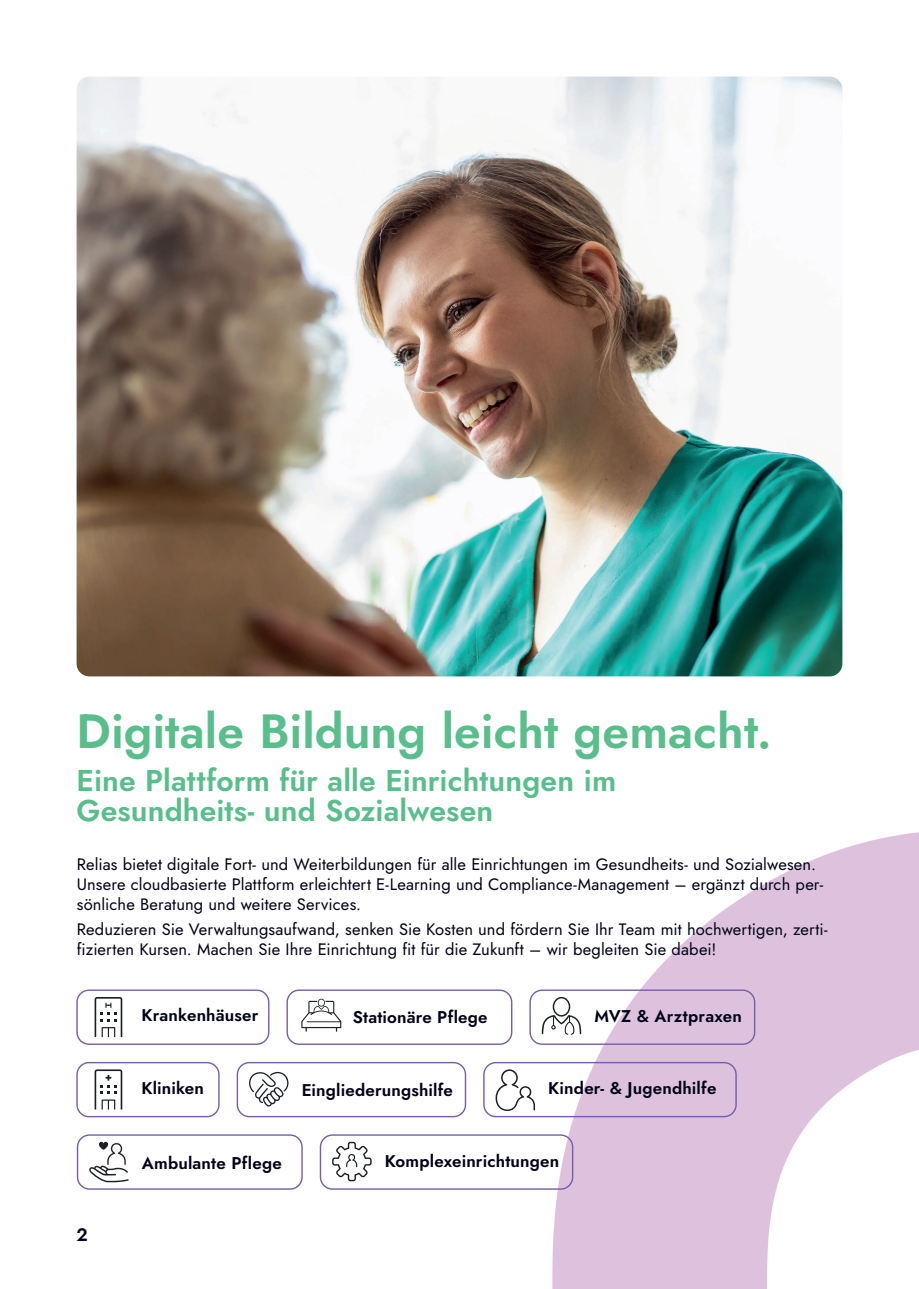
<style>
.page{position:relative;width:919px;height:1289px;background:#fff}
.page>*{position:absolute;margin:0;border:0;box-sizing:border-box;transform-origin:0 0}
.t1{font:600 48px "Jost";color:#58be8b}
.t2{font:600 30px/30px "Jost";letter-spacing:.005em;color:#58be8b}
.t3{font:600 18px "Jost";color:#000218}
.t4{font:600 16.95px "Jost";letter-spacing:.01em;color:#000218}
.t5{font:16.5px/19.8px "Jost";letter-spacing:.01em;color:#000218}
</style>
<div class="page">
<img style="left:485px;top:490px;width:433px;height:798px">
<img style="left:77px;top:77px;width:765px;height:599px">
<div style="left:76px;top:1061px;width:144px;height:56px;border:1px solid #765fa9;border-radius:12px"></div>
<svg style="left:95px;top:1069px;width:27px;height:40px"></svg>
<div style="left:237px;top:1061px;width:229px;height:56px;border:1px solid #765fa9;border-radius:12px"></div>
<svg style="left:249px;top:1071px;width:39px;height:35px"></svg>
<div style="left:483px;top:1061px;width:253px;height:56px;border:1px solid #765fa9;border-radius:12px"></div>
<svg style="left:495px;top:1069px;width:40px;height:41px"></svg>
<div style="left:77px;top:1134px;width:226px;height:55px;border:1px solid #765fa9;border-radius:12px"></div>
<svg style="left:89px;top:1141px;width:40px;height:41px"></svg>
<div style="left:320px;top:1134px;width:253px;height:55px;border:1px solid #765fa9;border-radius:12px"></div>
<svg style="left:332px;top:1141px;width:39px;height:40px"></svg>
<div style="left:286px;top:989px;width:226px;height:55px;border:1px solid #765fa9;border-radius:12px"></div>
<svg style="left:301px;top:998px;width:40px;height:33px"></svg>
<div style="left:76px;top:989px;width:193px;height:55px;border:1px solid #765fa9;border-radius:12px"></div>
<svg style="left:95px;top:997px;width:27px;height:40px"></svg>
<div style="left:529px;top:989px;width:226px;height:55px;border:1px solid #765fa9;border-radius:12px"></div>
<svg style="left:541px;top:996px;width:40px;height:38px"></svg>
<h1 class="t1" style="left:77px;top:698px;width:697px">Digitale Bildung leicht gemacht.</h1>
<h2 class="t2" style="left:77px;top:766px;width:541px">Eine Plattform für alle Einrichtungen im<br>Gesundheits- und Sozialwesen</h2>
<p class="t5" style="left:77px;top:854px;width:748px">Relias bietet digitale Fort- und Weiterbildungen für alle Einrichtungen im Gesundheits- und Sozialwesen.<br>Unsere cloudbasierte Plattform erleichtert E-Learning und Compliance-Management – ergänzt durch per&shy;sönliche Beratung und weitere Services.</p>
<p class="t5" style="left:77px;top:919px;width:752px">Reduzieren Sie Verwaltungsaufwand, senken Sie Kosten und fördern Sie Ihr Team mit hochwertigen, zerti&shy;fizierten Kursen. Machen Sie Ihre Einrichtung fit für die Zukunft – wir begleiten Sie dabei!</p>
<p class="t4" style="left:141px;top:1003px;width:119px">Krankenhäuser</p>
<p class="t4" style="left:353px;top:1005px;width:136px">Stationäre Pflege</p>
<p class="t4" style="left:594px;top:1004px;width:149px">MVZ &amp; Arztpraxen</p>
<p class="t4" style="left:141px;top:1076px;width:64px">Kliniken</p>
<p class="t4" style="left:302px;top:1078px;width:153px">Eingliederungshilfe</p>
<p class="t4" style="left:548px;top:1076px;width:170px">Kinder- &amp; Jugendhilfe</p>
<p class="t3" style="left:77px;top:1221px;width:13px">2</p>
<p class="t4" style="left:142px;top:1151px;width:141px">Ambulante Pflege</p>
<p class="t4" style="left:385px;top:1149px;width:176px">Komplexeinrichtungen</p>
</div>
